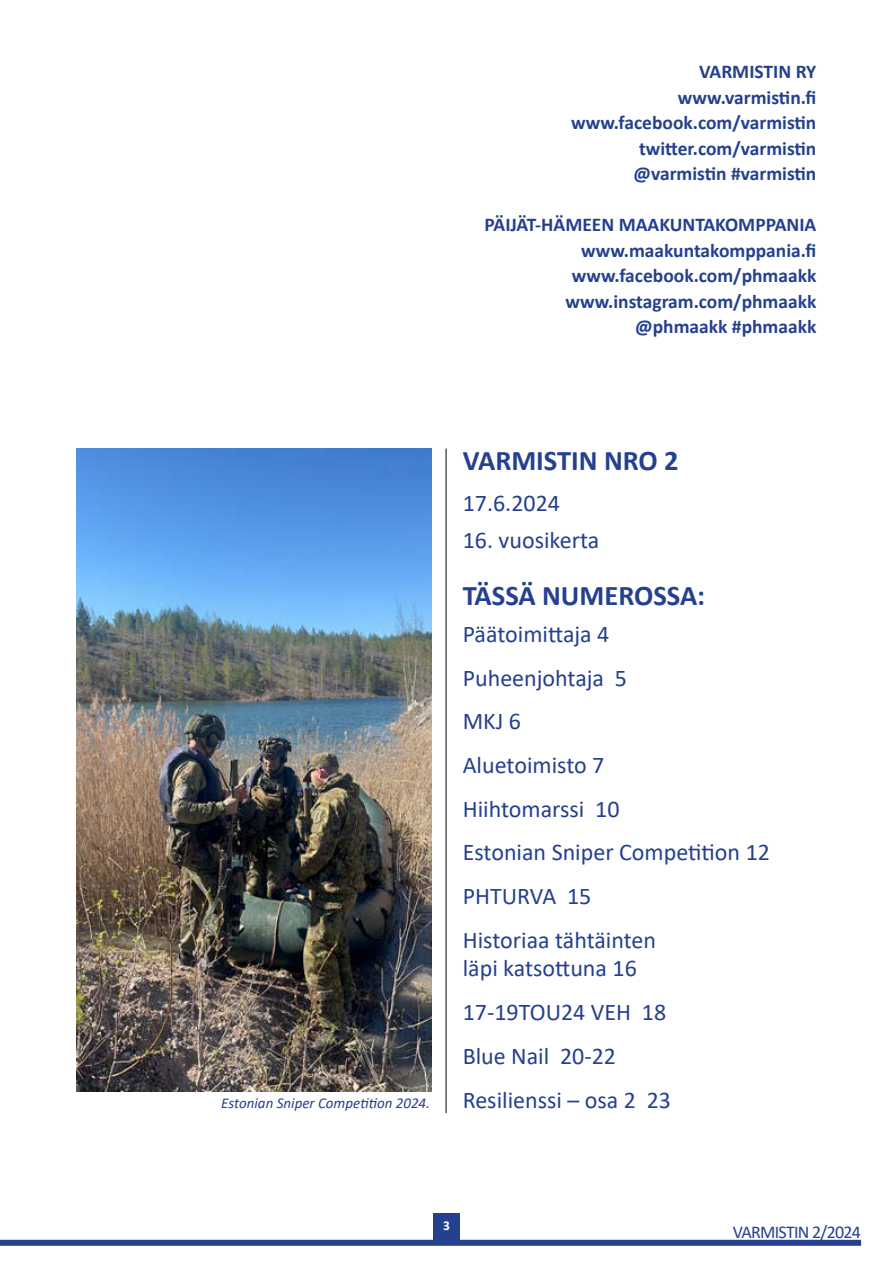
<style>
.page{position:relative;width:893px;height:1263px;background:#fff}
.page>*{position:absolute;margin:0;border:0;box-sizing:border-box;transform-origin:0 0}
.t1{font:700 28.5px "Calibri";color:#24408f}
.t2{font:24px/43.7px "Calibri";color:#24408f}
.t3{font:700 19.5px/25.5px "Calibri";color:#24408f;text-align:right}
.t4{font:18px "Calibri";letter-spacing:-.04em;color:#24408f}
.t5{font:italic 15px "Calibri";color:#24408f}
.t6{font:700 13.5px "Calibri";color:#fff}
</style>
<div class="page">
<div style="left:0;top:1240px;width:861px;height:6px;background:#24408f"></div>
<div style="left:433px;top:1214px;width:27px;height:27px;background:#24408f"></div>
<hr style="left:446px;top:449px;width:1px;height:664px;background:#000">
<img style="left:77px;top:449px;width:355px;height:642px">
<p class="t3" style="left:571px;top:59px;width:247px">VARMISTIN RY www.varmistin.fi www.facebook.com/varmistin twitter.com/varmistin @varmistin #varmistin</p>
<p class="t3" style="left:485px;top:212px;width:333px">PÄIJÄT-HÄMEEN MAAKUNTAKOMPPANIA www.maakuntakomppania.fi www.facebook.com/phmaakk www.instagram.com/phmaakk @phmaakk #phmaakk</p>
<h1 class="t1" style="left:463px;top:440px;width:217px">VARMISTIN NRO 2</h1>
<p class="t2" style="left:463px;top:480px;width:99px">17.6.2024</p>
<p class="t2" style="left:463px;top:518px;width:138px">16. vuosikerta</p>
<h1 class="t1" style="left:463px;top:575px;width:244px">TÄSSÄ NUMEROSSA:</h1>
<p class="t2" style="left:463px;top:611px;width:309px">Päätoimittaja 4<br>Puheenjohtaja 5<br>MKJ 6<br>Aluetoimisto 7<br>Hiihtomarssi 10<br>Estonian Sniper Competition 12<br>PHTURVA 15<br>Historiaa tähtäinten</p>
<p class="t2" style="left:463px;top:946px;width:205px">läpi katsottuna 16<br>17-19TOU24 VEH 18<br>Blue Nail 20-22</p>
<p class="t5" style="left:221px;top:1092px;width:210px">Estonian Sniper Competition 2024.</p>
<p class="t2" style="left:463px;top:1077px;width:210px">Resilienssi – osa 2 23</p>
<p class="t6" style="left:443px;top:1216px;width:8px">3</p>
<p class="t4" style="left:733px;top:1220px;width:130px">VARMISTIN 2/2024</p>
</div>
